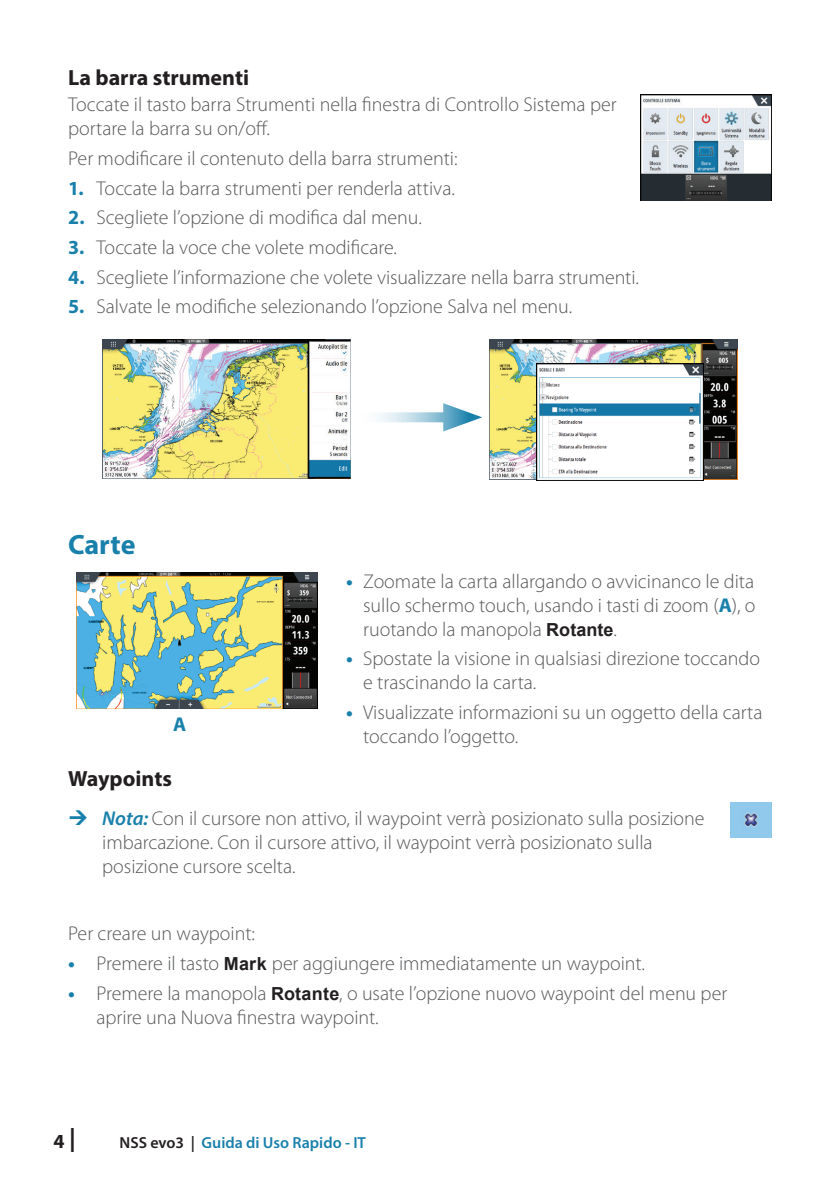
<style>
.page{position:relative;width:840px;height:1191px;background:#fff}
.page>*{position:absolute;margin:0;border:0;box-sizing:border-box;transform-origin:0 0}
.t1{font:700 28px "Myriad Pro";color:#1980ac}
.t2{font:700 22px "Myriad Pro";color:#231f20}
.t3{font:300 20px/24px "Myriad Pro";color:#57585a}
.t4{font:700 20px "Myriad Pro";color:#231f20}
.t5{font:700 20px "Myriad Pro";color:#1980ac}
.t6{font:600 16px "Myriad Pro";color:#1980ac}
.s1{font-weight:700;color:#1980ac}
.s2{font-family:"Arial";font-weight:700;font-size:18px;color:#231f20}
.s3{font-weight:600;font-style:italic;color:#1980ac}
.s4{font-size:24px}
.s5{color:#231f20}
</style>
<div class="page">
<img style="left:102px;top:340px;width:248px;height:138px">
<img style="left:489px;top:340px;width:248px;height:139px">
<svg style="left:380px;top:412px;width:63px;height:10px"></svg>
<svg style="left:443px;top:403px;width:39px;height:28px"></svg>
<img style="left:536px;top:363px;width:167px;height:117px">
<img style="left:76px;top:572px;width:241px;height:136px">
<img style="left:640px;top:95px;width:131px;height:106px">
<img style="left:730px;top:803px;width:41px;height:34px">
<p class="t2" style="left:68px;top:63px;width:182px">La barra strumenti</p>
<p class="t3" style="left:68px;top:93px;width:550px">Toccate il tasto barra Strumenti nella finestra di Controllo Sistema per portare la barra su on/off.</p>
<p class="t3" style="left:68px;top:147px;width:391px">Per modificare il contenuto della barra strumenti:</p>
<p class="t3" style="left:68px;top:176px;width:388px"><span class="s1">1.</span> Toccate la barra strumenti per renderla attiva.</p>
<p class="t3" style="left:68px;top:206px;width:355px"><span class="s1">2.</span> Scegliete l’opzione di modifica dal menu.</p>
<p class="t3" style="left:68px;top:236px;width:330px"><span class="s1">3.</span> Toccate la voce che volete modificare.</p>
<p class="t3" style="left:68px;top:265px;width:572px"><span class="s1">4.</span> Scegliete l’informazione che volete visualizzare nella barra strumenti.</p>
<p class="t3" style="left:68px;top:295px;width:505px"><span class="s1">5.</span> Salvate le modifiche selezionando l’opzione Salva nel menu.</p>
<h1 class="t1" style="left:68px;top:526px;width:69px">Carte</h1>
<p class="t5" style="left:173px;top:711px;width:15px">A</p>
<p class="t3" style="left:363px;top:569px;width:394px;text-align:justify;text-indent:-17px"><span class="s1">•</span> Zoomate la carta allargando o avvicinanco le dita sullo schermo touch, usando i tasti di zoom (<span class="s1">A</span>), o ruotando la manopola <span class="s2">Rotante</span>.</p>
<p class="t3" style="left:363px;top:647px;width:398px;text-indent:-17px"><span class="s1">•</span> Spostate la visione in qualsiasi direzione toccando e trascinando la carta.</p>
<p class="t3" style="left:363px;top:700px;width:400px;text-indent:-17px"><span class="s1">•</span> Visualizzate informazioni su un oggetto della carta toccando l’oggetto.</p>
<p class="t2" style="left:68px;top:764px;width:105px">Waypoints</p>
<p class="t3" style="left:102px;top:806px;width:603px"><span class="s3">Nota:</span> Con il cursore non attivo, il waypoint verrà posizionato sulla posizione imbarcazione. Con il cursore attivo, il waypoint verrà posizionato sulla posizione cursore scelta.</p>
<p class="t3" style="left:68px;top:922px;width:188px">Per creare un waypoint:</p>
<p class="t3" style="left:68px;top:951px;width:578px"><span class="s1">•</span> Premere il tasto <span class="s2">Mark</span> per aggiungere immediatamente un waypoint.</p>
<p class="t3" style="left:96px;top:981px;width:632px;text-indent:-28px"><span class="s1">•</span> Premere la manopola <span class="s2">Rotante</span>, o usate l’opzione nuovo waypoint del menu per aprire una Nuova finestra waypoint.</p>
<p class="t4" style="left:53px;top:1128px;width:24px">4<span class="s4">|</span></p>
<p class="t6" style="left:119px;top:1132px;width:248px"><span class="s5">NSS evo3 |</span> Guida di Uso Rapido - IT</p>
</div>
